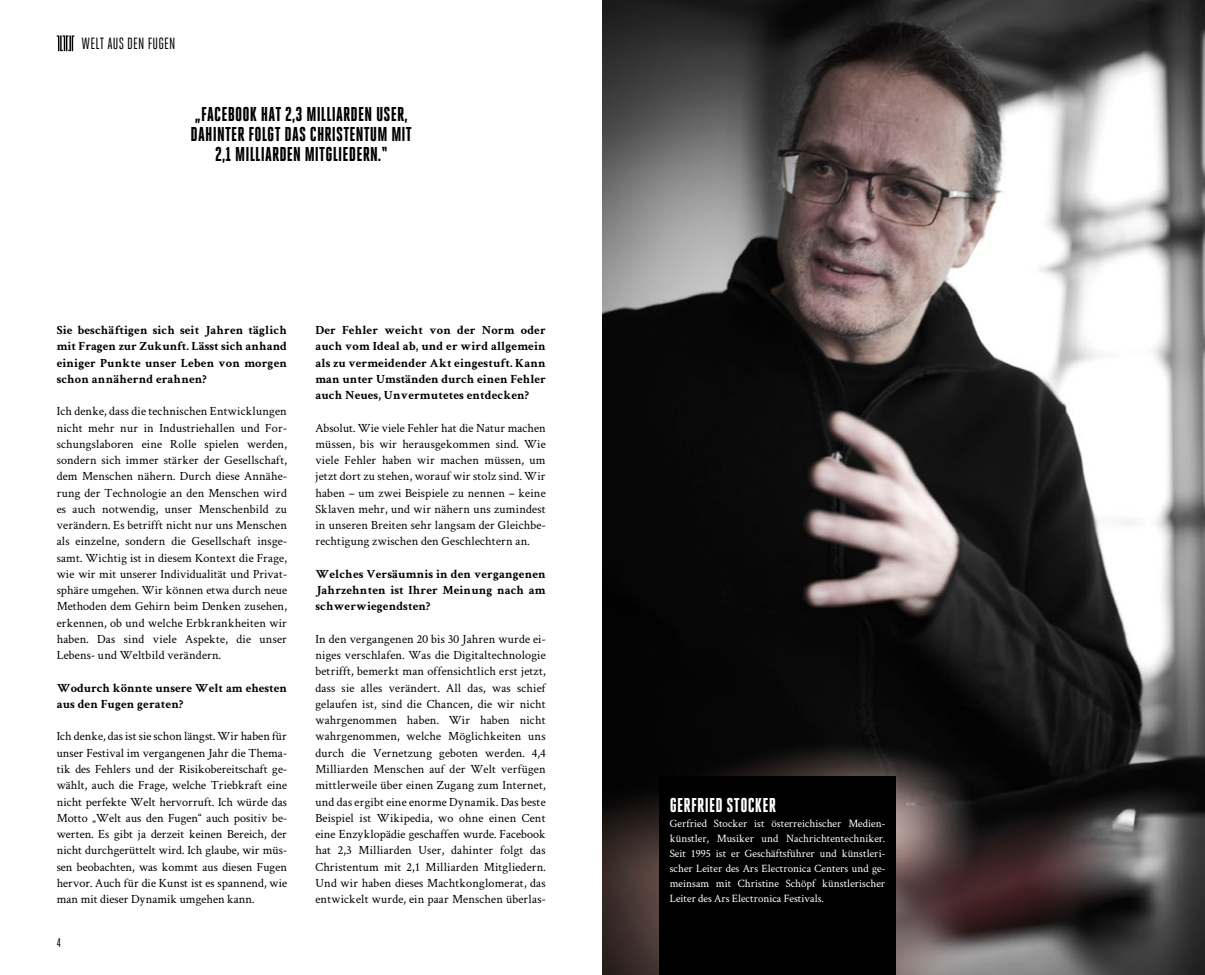
<style>
.page{position:relative;width:1205px;height:975px;background:#fff}
.page>*{position:absolute;margin:0;border:0;box-sizing:border-box;transform-origin:0 0}
.FOYER_ZITAT{font:800 20px "Heroic Condensed";letter-spacing:.01em;color:#000}
.t1{font:800 20px "Heroic Condensed";letter-spacing:.01em;color:#fff}
.t2{font:16.25px "Heroic Condensed";letter-spacing:.01em;color:#000}
.FOYER5_FLIESSTEXT{font:12.5px/16.2px "Crimson Text";letter-spacing:.01em;color:#000;text-align:justify}
.FOYER5_FLIESSTEXT-2{font:700 12.5px/16.2px "Crimson Text";letter-spacing:.01em;color:#000;text-align:justify}
.t3{font:12.5px "Heroic Condensed";color:#000}
.FOYER5_FLIESSTEXT-3{font:11.25px/15px "Crimson Text";color:#fff;text-align:justify}
</style>
<div class="page">
<img style="left:602px;top:0;width:603px;height:974px">
<div style="left:659px;top:776px;width:237px;height:198px;background:#000"></div>
<svg style="left:57px;top:35px;width:17px;height:16px"></svg>
<p class="t2" style="left:81px;top:35px;width:95px">WELT AUS DEN FUGEN</p>
<p class="FOYER_ZITAT" style="left:195px;top:103px;width:214px">„FACEBOOK HAT 2,3 MILLIARDEN USER,</p>
<p class="FOYER_ZITAT" style="left:191px;top:123px;width:223px">DAHINTER FOLGT DAS CHRISTENTUM MIT</p>
<p class="FOYER_ZITAT" style="left:215px;top:143px;width:174px">2,1 MILLIARDEN MITGLIEDERN.“</p>
<p class="FOYER5_FLIESSTEXT-2" style="left:57px;top:321px;width:232px">Sie beschäftigen sich seit Jahren täglich mit Fragen zur Zukunft. Lässt sich anhand einiger Punkte unser Leben von morgen schon annähernd erahnen?</p>
<p class="FOYER5_FLIESSTEXT" style="left:57px;top:402px;width:232px">Ich denke, dass die technischen Entwicklungen nicht mehr nur in Industriehallen und For&shy;schungslaboren eine Rolle spielen werden, sondern sich immer stärker der Gesellschaft, dem Menschen nähern. Durch diese Annähe&shy;rung der Technologie an den Menschen wird es auch notwendig, unser Menschenbild zu verändern. Es betrifft nicht nur uns Menschen als einzelne, sondern die Gesellschaft insge&shy;samt. Wichtig ist in diesem Kontext die Frage, wie wir mit unserer Individualität und Privat&shy;sphäre umgehen. Wir können etwa durch neue Methoden dem Gehirn beim Denken zusehen, erkennen, ob und welche Erbkrankheiten wir haben. Das sind viele Aspekte, die unser Lebens- und Weltbild verändern.</p>
<p class="FOYER5_FLIESSTEXT-2" style="left:57px;top:678px;width:232px">Wodurch könnte unsere Welt am ehesten aus den Fugen geraten?</p>
<p class="FOYER5_FLIESSTEXT" style="left:57px;top:727px;width:232px">Ich denke, das ist sie schon längst. Wir haben für unser Festival im vergangenen Jahr die Thema&shy;tik des Fehlers und der Risikobereitschaft ge&shy;wählt, auch die Frage, welche Triebkraft eine nicht perfekte Welt hervorruft. Ich würde das Motto „Welt aus den Fugen“ auch positiv be&shy;werten. Es gibt ja derzeit keinen Bereich, der nicht durchgerüttelt wird. Ich glaube, wir müs&shy;sen beobachten, was kommt aus diesen Fugen hervor. Auch für die Kunst ist es spannend, wie man mit dieser Dynamik umgehen kann.</p>
<p class="t3" style="left:57px;top:935px;width:6px">4</p>
<p class="FOYER5_FLIESSTEXT-2" style="left:315px;top:321px;width:232px">Der Fehler weicht von der Norm oder auch vom Ideal ab, und er wird allgemein als zu vermeidender Akt eingestuft. Kann man unter Umständen durch einen Fehler auch Neues, Unvermutetes entdecken?</p>
<p class="FOYER5_FLIESSTEXT" style="left:315px;top:419px;width:232px">Absolut. Wie viele Fehler hat die Natur machen müssen, bis wir herausgekommen sind. Wie viele Fehler haben wir machen müssen, um jetzt dort zu stehen, worauf wir stolz sind. Wir haben – um zwei Beispiele zu nennen – keine Sklaven mehr, und wir nähern uns zumindest in unseren Breiten sehr langsam der Gleichbe&shy;rechtigung zwischen den Geschlechtern an.</p>
<p class="FOYER5_FLIESSTEXT-2" style="left:315px;top:564px;width:232px">Welches Versäumnis in den vergangenen Jahrzehnten ist Ihrer Meinung nach am schwerwiegendsten?</p>
<p class="FOYER5_FLIESSTEXT" style="left:315px;top:630px;width:232px">In den vergangenen 20 bis 30 Jahren wurde ei&shy;niges verschlafen. Was die Digitaltechnologie betrifft, bemerkt man offensichtlich erst jetzt, dass sie alles verändert. All das, was schief gelaufen ist, sind die Chancen, die wir nicht wahrgenommen haben. Wir haben nicht wahrgenommen, welche Möglichkeiten uns durch die Vernetzung geboten werden. 4,4<br>Milliarden Menschen auf der Welt verfügen mittlerweile über einen Zugang zum Internet, und das ergibt eine enorme Dynamik. Das beste Beispiel ist Wikipedia, wo ohne einen Cent eine Enzyklopädie geschaffen wurde. Facebook hat 2,3 Milliarden User, dahinter folgt das Christentum mit 2,1 Milliarden Mitgliedern.<br>Und wir haben dieses Machtkonglomerat, das entwickelt wurde, ein paar Menschen überlas-</p>
<p class="t1" style="left:670px;top:794px;width:107px">GERFRIED STOCKER</p>
<p class="FOYER5_FLIESSTEXT-3" style="left:670px;top:815px;width:217px">Gerfried Stocker ist österreichischer Medien&shy;künstler, Musiker und Nachrichtentechniker.<br>Seit 1995 ist er Geschäftsführer und künstleri&shy;scher Leiter des Ars Electronica Centers und ge&shy;meinsam mit Christine Schöpf künstlerischer Leiter des Ars Electronica Festivals.</p>
</div>
